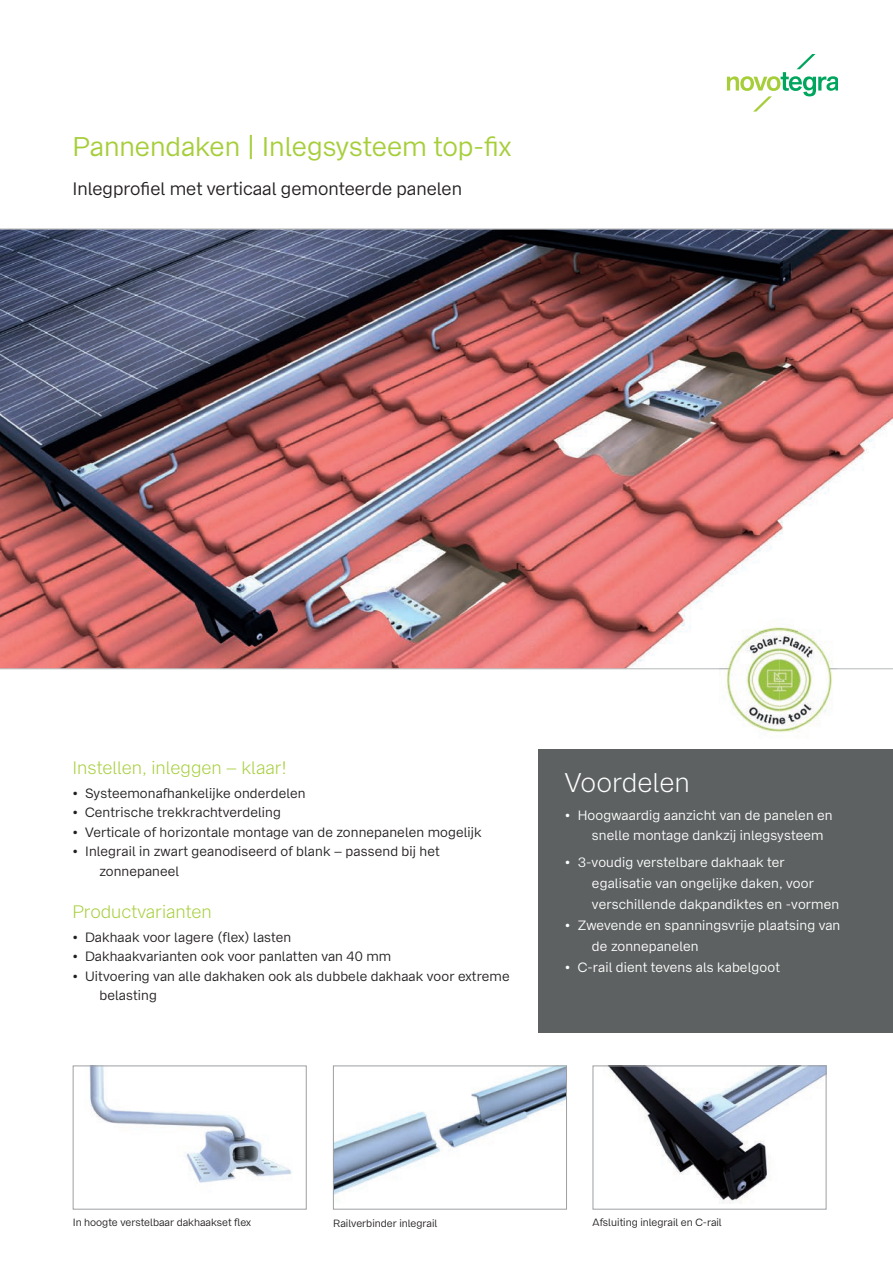
<style>
.page{position:relative;width:893px;height:1263px;background:#fff}
.page>*{position:absolute;margin:0;border:0;box-sizing:border-box;transform-origin:0 0}
.t1{font:27px "Bay Wa Sans";color:#a6ce39}
.t2{font:300 27px "Bay Wa Sans";color:#fff}
.t3{font:18px "Bay Wa Sans";color:#231f20}
.t4{font:300 18px "Bay Wa Sans";color:#a6ce39}
.t5{font:13.5px/19.5px "Bay Wa Sans";letter-spacing:.01em;color:#231f20}
.t6{font:13.5px/21px "Bay Wa Sans";letter-spacing:.01em;color:#fff}
.t7{font:10.5px "Bay Wa Sans";color:#231f20}
</style>
<div class="page">
<svg style="left:727px;top:54px;width:110px;height:58px"></svg>
<img style="left:89px;top:1067px;width:203px;height:116px">
<div style="left:73px;top:1065px;width:234px;height:144px;border:1px solid #9d9fa2"></div>
<img style="left:335px;top:1067px;width:230px;height:128px">
<div style="left:333px;top:1065px;width:234px;height:144px;border:1px solid #9d9fa2"></div>
<img style="left:608px;top:1067px;width:216px;height:137px">
<div style="left:593px;top:1065px;width:233px;height:144px;border:1px solid #9d9fa2"></div>
<img style="left:0;top:230px;width:893px;height:438px">
<hr style="left:0;top:229px;width:893px;height:1px;background:#9d9fa2">
<hr style="left:0;top:668px;width:893px;height:1px;background:#9d9fa2">
<div style="left:538px;top:749px;width:355px;height:284px;background:#5d6161"></div>
<img style="left:719px;top:618px;width:39px;height:74px">
<img style="left:798px;top:618px;width:39px;height:114px">
<img style="left:758px;top:618px;width:40px;height:11px">
<img style="left:719px;top:668px;width:118px;height:1px">
<img style="left:728px;top:629px;width:102px;height:102px">
<h1 class="t1" style="left:72px;top:130px;width:440px">Pannendaken | Inlegsysteem top-fix</h1>
<h2 class="t3" style="left:72px;top:177px;width:391px">Inlegprofiel met verticaal gemonteerde panelen</h2>
<h2 class="t4" style="left:72px;top:757px;width:216px">Instellen, inleggen – klaar!</h2>
<p class="t5" style="left:72px;top:783px;width:235px">• Systeemonafhankelijke onderdelen</p>
<p class="t5" style="left:72px;top:803px;width:210px">• Centrische trekkrachtverdeling</p>
<p class="t5" style="left:72px;top:822px;width:411px">• Verticale of horizontale montage van de zonnepanelen mogelijk</p>
<p class="t5" style="left:99px;top:842px;width:342px;text-indent:-27px">• Inlegrail in zwart geanodiseerd of blank – passend bij het zonnepaneel</p>
<h2 class="t4" style="left:72px;top:901px;width:141px">Productvarianten</h2>
<p class="t5" style="left:72px;top:927px;width:220px">• Dakhaak voor lagere (flex) lasten</p>
<p class="t5" style="left:72px;top:947px;width:320px">• Dakhaakvarianten ook voor panlatten van 40 mm</p>
<p class="t5" style="left:99px;top:966px;width:412px;text-indent:-27px">• Uitvoering van alle dakhaken ook als dubbele dakhaak voor extreme belasting</p>
<h1 class="t2" style="left:565px;top:766px;width:126px">Voordelen</h1>
<p class="t6" style="left:592px;top:806px;width:242px;line-height:19.5px;text-indent:-27px">• Hoogwaardig aanzicht van de panelen en snelle montage dankzij inlegsysteem</p>
<p class="t6" style="left:592px;top:851px;width:249px;text-indent:-27px">• 3-voudig verstelbare dakhaak ter egalisatie van ongelijke daken, voor verschillende dakpandiktes en -vormen</p>
<p class="t6" style="left:592px;top:914px;width:250px;text-indent:-27px">• Zwevende en spanningsvrije plaatsing van de zonnepanelen</p>
<p class="t6" style="left:565px;top:956px;width:217px">• C-rail dient tevens als kabelgoot</p>
<p class="t7" style="left:73px;top:1216px;width:180px">In hoogte verstelbaar dakhaakset flex</p>
<p class="t7" style="left:333px;top:1217px;width:106px">Railverbinder inlegrail</p>
<p class="t7" style="left:593px;top:1216px;width:131px">Afsluiting inlegrail en C-rail</p>
</div>
